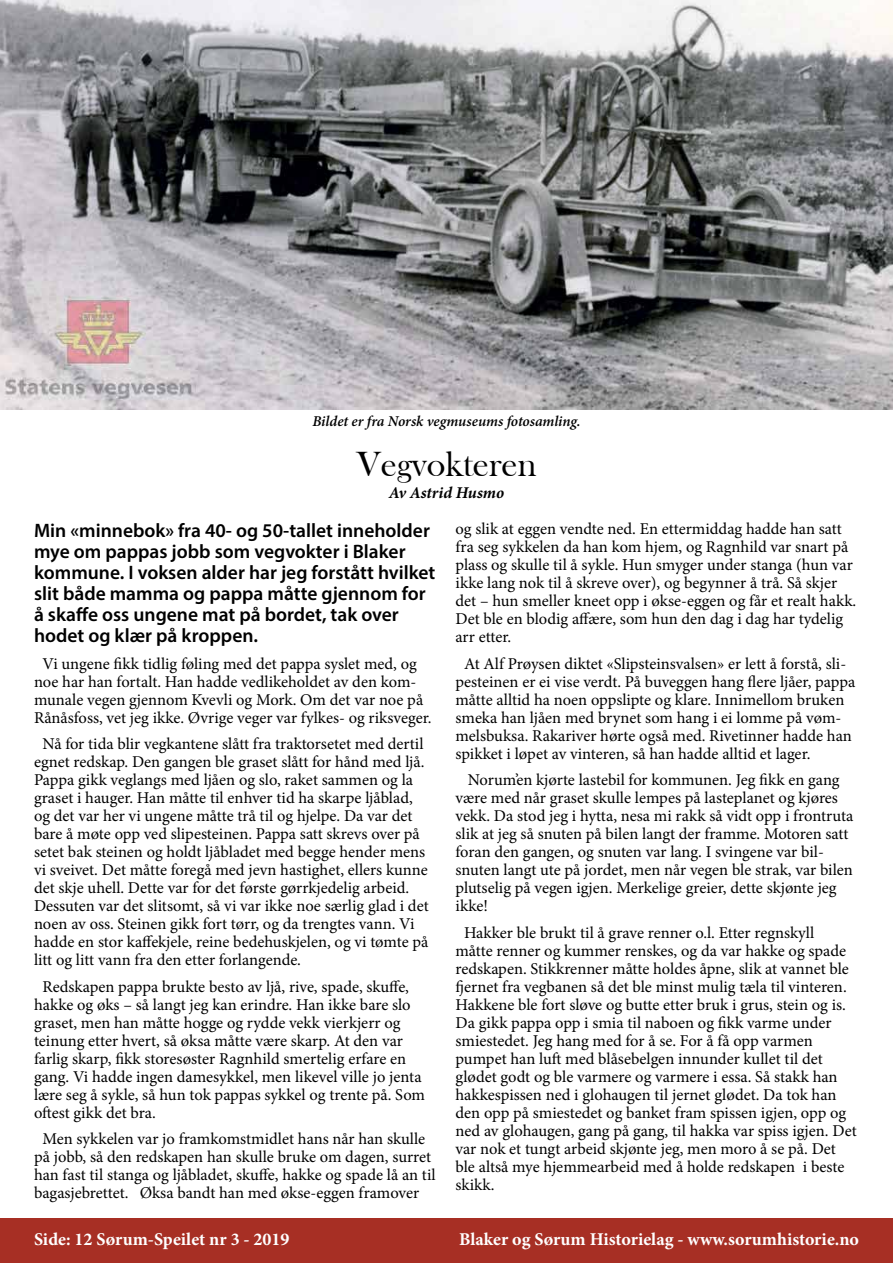
<style>
.page{position:relative;width:893px;height:1263px;background:#fff}
.page>*{position:absolute;margin:0;border:0;box-sizing:border-box;transform-origin:0 0}
.t1{font:36px "Bask Old Face";color:#000}
.t2{font:600 19.5px/21px "Myriad Pro";color:#000}
.t3{font:700 18px "Minion Pro";color:#fff}
.t4{font:16.5px/18px "Minion Pro";color:#000}
.t5{font:italic 700 16.5px "Minion Pro";letter-spacing:-.005em;color:#000}
.t6{font:italic 600 15px "Minion Pro";letter-spacing:-.005em;color:#000}
</style>
<div class="page">
<div style="left:0;top:1218px;width:893px;height:45px;background:#a72f24"></div>
<img style="left:0;top:0;width:893px;height:409px">
<p class="t6" style="left:312px;top:410px;width:270px">Bildet er fra Norsk vegmuseums fotosamling.</p>
<h1 class="t1" style="left:356px;top:444px;width:182px">Vegvokteren</h1>
<p class="t5" style="left:389px;top:481px;width:117px">Av Astrid Husmo</p>
<p class="t2" style="left:34px;top:519px;width:403px">Min «minnebok» fra 40- og 50-tallet inneholder mye om pappas jobb som vegvokter i Blaker kommune. I voksen alder har jeg forstått hvilket slit både mamma og pappa måtte gjennom for å skaffe oss ungene mat på bordet, tak over hodet og klær på kroppen.</p>
<p class="t4" style="left:34px;top:654px;width:399px;text-indent:8px">Vi ungene fikk tidlig føling med det pappa syslet med, og noe har han fortalt. Han hadde vedlikeholdet av den kom&shy;munale vegen gjennom Kvevli og Mork. Om det var noe på Rånåsfoss, vet jeg ikke. Øvrige veger var fylkes- og riksveger.</p>
<p class="t4" style="left:34px;top:735px;width:396px;text-indent:8px">Nå for tida blir vegkantene slått fra traktorsetet med dertil egnet redskap. Den gangen ble graset slått for hånd med ljå.<br>Pappa gikk veglangs med ljåen og slo, raket sammen og la graset i hauger. Han måtte til enhver tid ha skarpe ljåblad, og det var her vi ungene måtte trå til og hjelpe. Da var det bare å møte opp ved slipesteinen. Pappa satt skrevs over på setet bak steinen og holdt ljåbladet med begge hender mens vi sveivet. Det måtte foregå med jevn hastighet, ellers kunne det skje uhell. Dette var for det første gørrkjedelig arbeid.<br>Dessuten var det slitsomt, så vi var ikke noe særlig glad i det noen av oss. Steinen gikk fort tørr, og da trengtes vann. Vi hadde en stor kaffekjele, reine bedehuskjelen, og vi tømte på litt og litt vann fra den etter forlangende.</p>
<p class="t4" style="left:34px;top:977px;width:393px;text-indent:8px">Redskapen pappa brukte besto av ljå, rive, spade, skuffe, hakke og øks – så langt jeg kan erindre. Han ikke bare slo graset, men han måtte hogge og rydde vekk vierkjerr og teinung etter hvert, så øksa måtte være skarp. At den var farlig skarp, fikk storesøster Ragnhild smertelig erfare en gang. Vi hadde ingen damesykkel, men likevel ville jo jenta lære seg å sykle, så hun tok pappas sykkel og trente på. Som oftest gikk det bra.</p>
<p class="t4" style="left:34px;top:1130px;width:403px;text-indent:8px">Men sykkelen var jo framkomstmidlet hans når han skulle på jobb, så den redskapen han skulle bruke om dagen, surret han fast til stanga og ljåbladet, skuffe, hakke og spade lå an til bagasjebrettet. Øksa bandt han med økse-eggen framover</p>
<p class="t4" style="left:455px;top:520px;width:402px">og slik at eggen vendte ned. En ettermiddag hadde han satt fra seg sykkelen da han kom hjem, og Ragnhild var snart på plass og skulle til å sykle. Hun smyger under stanga (hun var ikke lang nok til å skreve over), og begynner å trå. Så skjer det – hun smeller kneet opp i økse-eggen og får et realt hakk.<br>Det ble en blodig affære, som hun den dag i dag har tydelig arr etter.</p>
<p class="t4" style="left:455px;top:654px;width:401px;text-indent:8px">At Alf Prøysen diktet «Slipsteinsvalsen» er lett å forstå, sli&shy;pesteinen er ei vise verdt. På buveggen hang flere ljåer, pappa måtte alltid ha noen oppslipte og klare. Innimellom bruken smeka han ljåen med brynet som hang i ei lomme på vøm&shy;melsbuksa. Rakariver hørte også med. Rivetinner hadde han spikket i løpet av vinteren, så han hadde alltid et lager.</p>
<p class="t4" style="left:455px;top:771px;width:399px;text-indent:12px">Norum’en kjørte lastebil for kommunen. Jeg fikk en gang være med når graset skulle lempes på lasteplanet og kjøres vekk. Da stod jeg i hytta, nesa mi rakk så vidt opp i frontruta slik at jeg så snuten på bilen langt der framme. Motoren satt foran den gangen, og snuten var lang. I svingene var bil&shy;snuten langt ute på jordet, men når vegen ble strak, var bilen plutselig på vegen igjen. Merkelige greier, dette skjønte jeg ikke!</p>
<p class="t4" style="left:455px;top:923px;width:403px;text-indent:8px">Hakker ble brukt til å grave renner o.l. Etter regnskyll<br>måtte renner og kummer renskes, og da var hakke og spade redskapen. Stikkrenner måtte holdes åpne, slik at vannet ble fjernet fra vegbanen så det ble minst mulig tæla til vinteren.<br>Hakkene ble fort sløve og butte etter bruk i grus, stein og is.<br>Da gikk pappa opp i smia til naboen og fikk varme under smiestedet. Jeg hang med for å se. For å få opp varmen pumpet han luft med blåsebelgen innunder kullet til det glødet godt og ble varmere og varmere i essa. Så stakk han hakkespissen ned i glohaugen til jernet glødet. Da tok han den opp på smiestedet og banket fram spissen igjen, opp og ned av glohaugen, gang på gang, til hakka var spiss igjen. Det var nok et tungt arbeid skjønte jeg, men moro å se på. Det ble altså mye hjemmearbeid med å holde redskapen i beste skikk.</p>
<p class="t3" style="left:34px;top:1226px;width:257px">Side: 12 Sørum-Speilet nr 3 - 2019</p>
<p class="t3" style="left:459px;top:1226px;width:401px">Blaker og Sørum Historielag - www.sorumhistorie.no</p>
</div>
